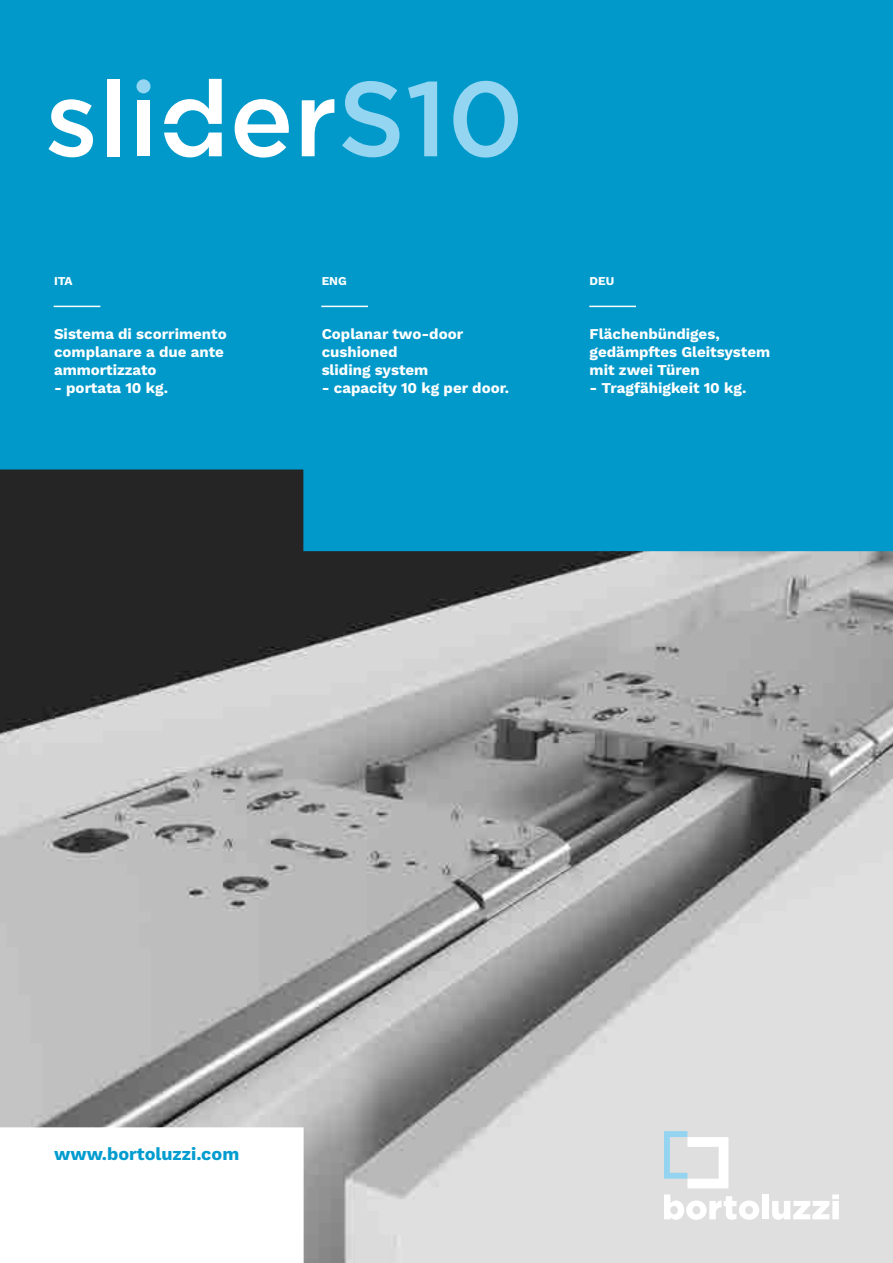
<style>
.page{position:relative;width:893px;height:1263px;background:#fff}
.page>*{position:absolute;margin:0;border:0;box-sizing:border-box;transform-origin:0 0}
.t1{font:700 18px "Work Sans";color:#039ccf}
.t2{font:700 15px/18px "Work Sans";color:#fff}
.t3{font:700 12px "Work Sans";color:#fff}
</style>
<div class="page">
<div style="left:0;top:0;width:893px;height:582px;background:#0099ca"></div>
<svg style="left:48px;top:99px;width:45px;height:58px"></svg>
<div style="left:107px;top:79px;width:13px;height:77px;background:#fff"></div>
<div style="left:137px;top:100px;width:13px;height:56px;background:#fff"></div>
<svg style="left:235px;top:99px;width:54px;height:59px"></svg>
<svg style="left:302px;top:99px;width:32px;height:57px"></svg>
<svg style="left:342px;top:81px;width:57px;height:76px"></svg>
<svg style="left:408px;top:82px;width:29px;height:74px"></svg>
<svg style="left:453px;top:81px;width:65px;height:77px"></svg>
<svg style="left:164px;top:79px;width:58px;height:45px"></svg>
<svg style="left:164px;top:133px;width:58px;height:24px"></svg>
<div style="left:136px;top:79px;width:15px;height:14px;background:#94d5f2;border-radius:50%"></div>
<hr style="left:321px;top:306px;width:47px;height:1px;background:#fff">
<hr style="left:54px;top:306px;width:46px;height:1px;background:#fff">
<hr style="left:589px;top:306px;width:47px;height:1px;background:#fff">
<img style="left:0;top:469px;width:893px;height:794px">
<svg style="left:664px;top:1131px;width:64px;height:57px"></svg>
<svg style="left:664px;top:1194px;width:95px;height:26px"></svg>
<div style="left:762px;top:1194px;width:7px;height:25px;background:#fff"></div>
<svg style="left:772px;top:1194px;width:67px;height:26px"></svg>
<p class="t3" style="left:54px;top:274px;width:20px">ITA</p>
<p class="t2" style="left:54px;top:326px;width:174px">Sistema di scorrimento complanare a due ante ammortizzato</p>
<p class="t2" style="left:54px;top:380px;width:116px">- portata 10 kg.</p>
<p class="t3" style="left:322px;top:274px;width:27px">ENG</p>
<p class="t2" style="left:322px;top:326px;width:143px">Coplanar two-door cushioned<br>sliding system</p>
<p class="t2" style="left:322px;top:380px;width:189px">- capacity 10 kg per door.</p>
<p class="t3" style="left:590px;top:274px;width:26px">DEU</p>
<p class="t2" style="left:590px;top:326px;width:182px">Flächenbündiges, gedämpftes Gleitsystem mit zwei Türen</p>
<p class="t2" style="left:590px;top:380px;width:158px">- Tragfähigkeit 10 kg.</p>
<p class="t1" style="left:54px;top:1143px;width:187px">www.bortoluzzi.com</p>
</div>
